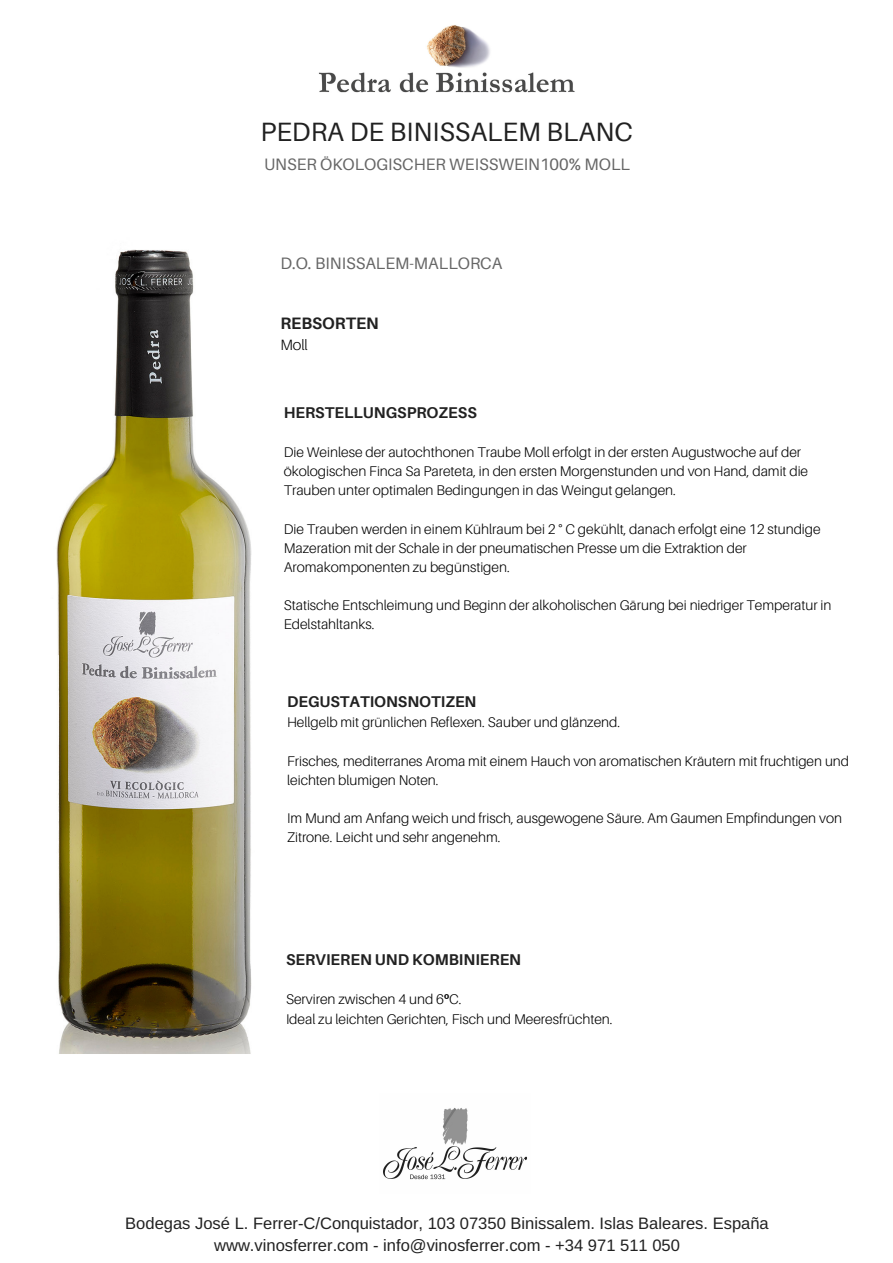
<style>
.page{position:relative;width:893px;height:1263px;background:#fff}
.page>*{position:absolute;margin:0;border:0;box-sizing:border-box;transform-origin:0 0}
.t1{font:26.55px "Aileron";color:#212121}
.t2{font:16.5px/22.5px "Arimo";color:#212121;text-align:center}
.t3{font:16.5px "Aileron";color:#666}
.t4{font:700 16.5px "Aileron";color:#212121}
.t5{font:700 15.6px "Aileron";color:#212121}
.t6{font:300 14.85px "Aileron";color:#000}
.t7{font:300 14.1px/19.2px "Aileron";color:#000}
.t8{font:300 13.95px/19.2px "Aileron";color:#000}
.s1{font-family:"Liberation Sans";font-weight:700}
</style>
<div class="page">
<img style="left:383px;top:1107px;width:144px;height:73px">
<img style="left:318px;top:25px;width:257px;height:68px">
<img style="left:56px;top:249px;width:196px;height:805px">
<h1 class="t1" style="left:261px;top:115px;width:374px">PEDRA DE BINISSALEM BLANC</h1>
<p class="t3" style="left:264px;top:154px;width:368px">UNSER ÖKOLOGISCHER WEISSWEIN100% MOLL</p>
<p class="t3" style="left:280px;top:253px;width:223px">D.O. BINISSALEM-MALLORCA</p>
<p class="t4" style="left:280px;top:313px;width:100px">REBSORTEN</p>
<p class="t6" style="left:280px;top:336px;width:29px">Moll</p>
<p class="t5" style="left:284px;top:403px;width:195px">HERSTELLUNGSPROZESS</p>
<p class="t7" style="left:284px;top:442px;width:526px">Die Weinlese der autochthonen Traube Moll erfolgt in der ersten Augustwoche auf der ökologischen Finca Sa Pareteta, in den ersten Morgenstunden und von Hand, damit die<br>Trauben unter optimalen Bedingungen in das Weingut gelangen.</p>
<p class="t7" style="left:284px;top:519px;width:538px">Die Trauben werden in einem Kühlraum bei 2 ° C gekühlt, danach erfolgt eine 12 stundige<br>Mazeration mit der Schale in der pneumatischen Presse um die Extraktion der<br>Aromakomponenten zu begünstigen.</p>
<p class="t7" style="left:284px;top:595px;width:549px">Statische Entschleimung und Beginn der alkoholischen Gärung bei niedriger Temperatur in<br>Edelstahltanks.</p>
<p class="t5" style="left:287px;top:692px;width:191px">DEGUSTATIONSNOTIZEN</p>
<p class="t8" style="left:287px;top:713px;width:334px">Hellgelb mit grünlichen Reflexen. Sauber und glänzend.</p>
<p class="t8" style="left:287px;top:751px;width:563px">Frisches, mediterranes Aroma mit einem Hauch von aromatischen Kräutern mit fruchtigen und leichten blumigen Noten.</p>
<p class="t8" style="left:287px;top:808px;width:556px">Im Mund am Anfang weich und frisch, ausgewogene Säure. Am Gaumen Empfindungen von<br>Zitrone. Leicht und sehr angenehm.</p>
<p class="t5" style="left:286px;top:950px;width:237px">SERVIEREN UND KOMBINIEREN</p>
<p class="t7" style="left:286px;top:990px;width:328px">Serviren zwischen 4 und 6<span class="s1">º</span>C.<br>Ideal zu leichten Gerichten, Fisch und Meeresfrüchten.</p>
<p class="t2" style="left:125px;top:1211px;width:645px">Bodegas José L. Ferrer-C/Conquistador, 103 07350 Binissalem. Islas Baleares. España www.vinosferrer.com - info@vinosferrer.com - +34 971 511 050</p>
</div>
